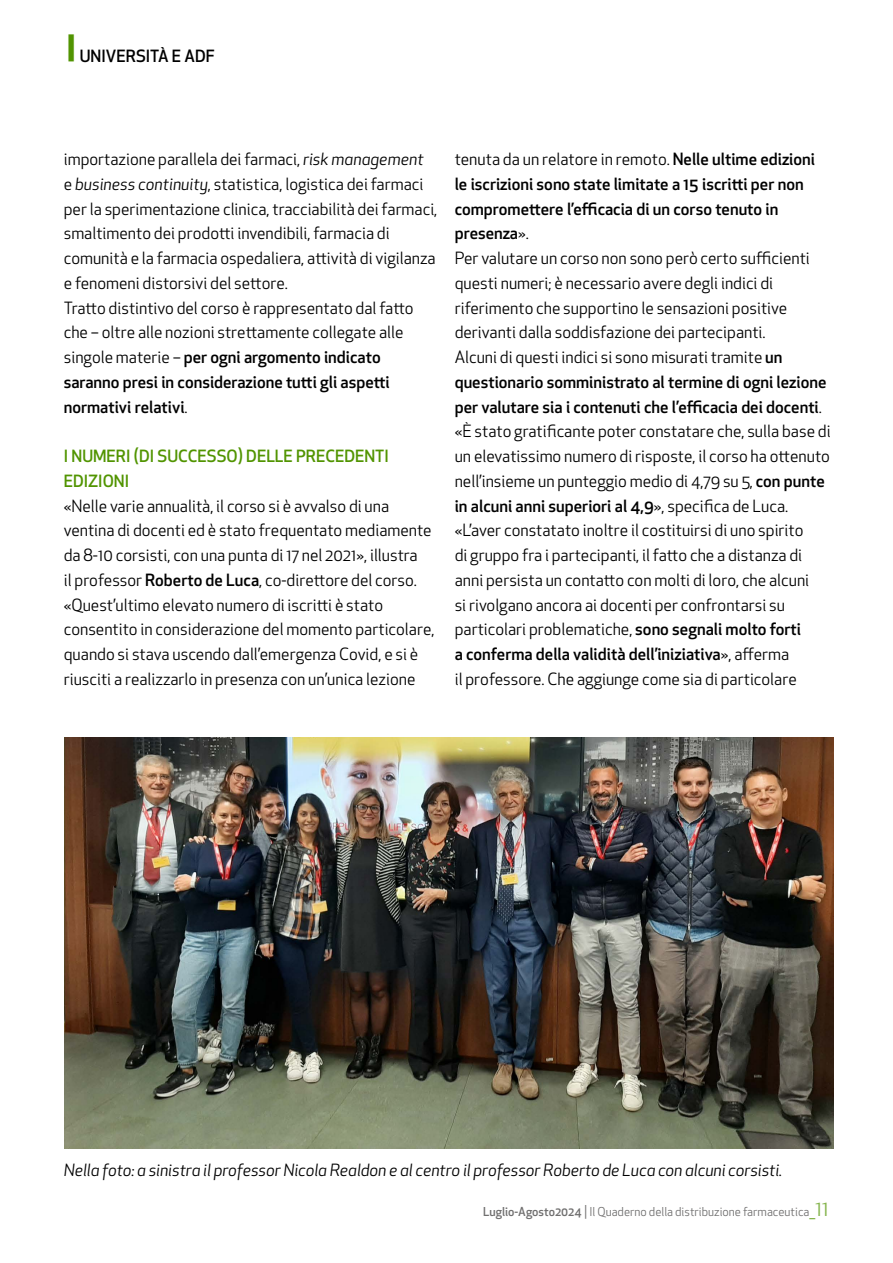
<style>
.page{position:relative;width:893px;height:1263px;background:#fff}
.page>*{position:absolute;margin:0;border:0;box-sizing:border-box;transform-origin:0 0}
.t1{font:16.5px/24.8px "Apex New";color:#000}
.t2{font:italic 16.5px "Apex New";letter-spacing:-.005em;color:#000}
.t3{font:500 16.5px/24.8px "Apex New";color:#519401}
.t4{font:500 16.5px "Apex New";color:#000}
.t5{font:12px "Apex New";color:#706f6f}
.s1{font-style:italic}
.s2{font-weight:500}
.s3{font-size:13.5px}
.s4{font-size:21px;color:#85b44d}
</style>
<div class="page">
<img style="left:65px;top:738px;width:768px;height:410px">
<p class="t4" style="left:68px;top:44px;width:149px"><sup>|</sup> UNIVERSITÀ E ADF</p>
<p class="t1" style="left:64px;top:147px;width:375px">importazione parallela dei farmaci, <span class="s1">risk management<br></span>e <span class="s1">business continuity</span>, statistica, logistica dei farmaci per la sperimentazione clinica, tracciabilità dei farmaci, smaltimento dei prodotti invendibili, farmacia di comunità e la farmacia ospedaliera, attività di vigilanza e fenomeni distorsivi del settore.<br>Tratto distintivo del corso è rappresentato dal fatto che – oltre alle nozioni strettamente collegate alle singole materie – <span class="s2">per ogni argomento indicato saranno presi in considerazione tutti gli aspetti normativi relativi</span>.</p>
<p class="t3" style="left:64px;top:443px;width:327px">I NUMERI (DI SUCCESSO) DELLE PRECEDENTI<br>EDIZIONI</p>
<p class="t1" style="left:64px;top:493px;width:372px">«Nelle varie annualità, il corso si è avvalso di una ventina di docenti ed è stato frequentato mediamente da 8-10 corsisti, con una punta di 17 nel 2021», illustra<br>il professor <span class="s2">Roberto de Luca</span>, co-direttore del corso. «Quest’ultimo elevato numero di iscritti è stato consentito in considerazione del momento particolare, quando si stava uscendo dall’emergenza Covid, e si è riusciti a realizzarlo in presenza con un’unica lezione</p>
<p class="t1" style="left:455px;top:147px;width:377px">tenuta da un relatore in remoto. <span class="s2">Nelle ultime edizioni le iscrizioni sono state limitate a 15 iscritti per non compromettere l’efficacia di un corso tenuto in presenza</span>».<br>Per valutare un corso non sono però certo sufficienti questi numeri; è necessario avere degli indici di riferimento che supportino le sensazioni positive derivanti dalla soddisfazione dei partecipanti.<br>Alcuni di questi indici si sono misurati tramite <span class="s2">un questionario somministrato al termine di ogni lezione per valutare sia i contenuti che l’efficacia dei docenti</span>. «È stato gratificante poter constatare che, sulla base di un elevatissimo numero di risposte, il corso ha ottenuto nell’insieme un punteggio medio di 4,79 su 5, <span class="s2">con punte in alcuni anni superiori al 4,9</span>», specifica de Luca. «L’aver constatato inoltre il costituirsi di uno spirito<br>di gruppo fra i partecipanti, il fatto che a distanza di anni persista un contatto con molti di loro, che alcuni<br>si rivolgano ancora ai docenti per confrontarsi su particolari problematiche, <span class="s2">sono segnali molto forti<br>a conferma della validità dell’iniziativa</span>», afferma<br>il professore. Che aggiunge come sia di particolare</p>
<p class="t2" style="left:64px;top:1160px;width:720px">Nella foto: a sinistra il professor Nicola Realdon e al centro il professor Roberto de Luca con alcuni corsisti.</p>
<p class="t5" style="left:483px;top:1204px;width:347px"><span class="s2">Luglio-Agosto2024</span> <span class="s3">|</span> Il Quaderno della distribuzione farmaceutica<span class="s4">_11</span></p>
</div>
